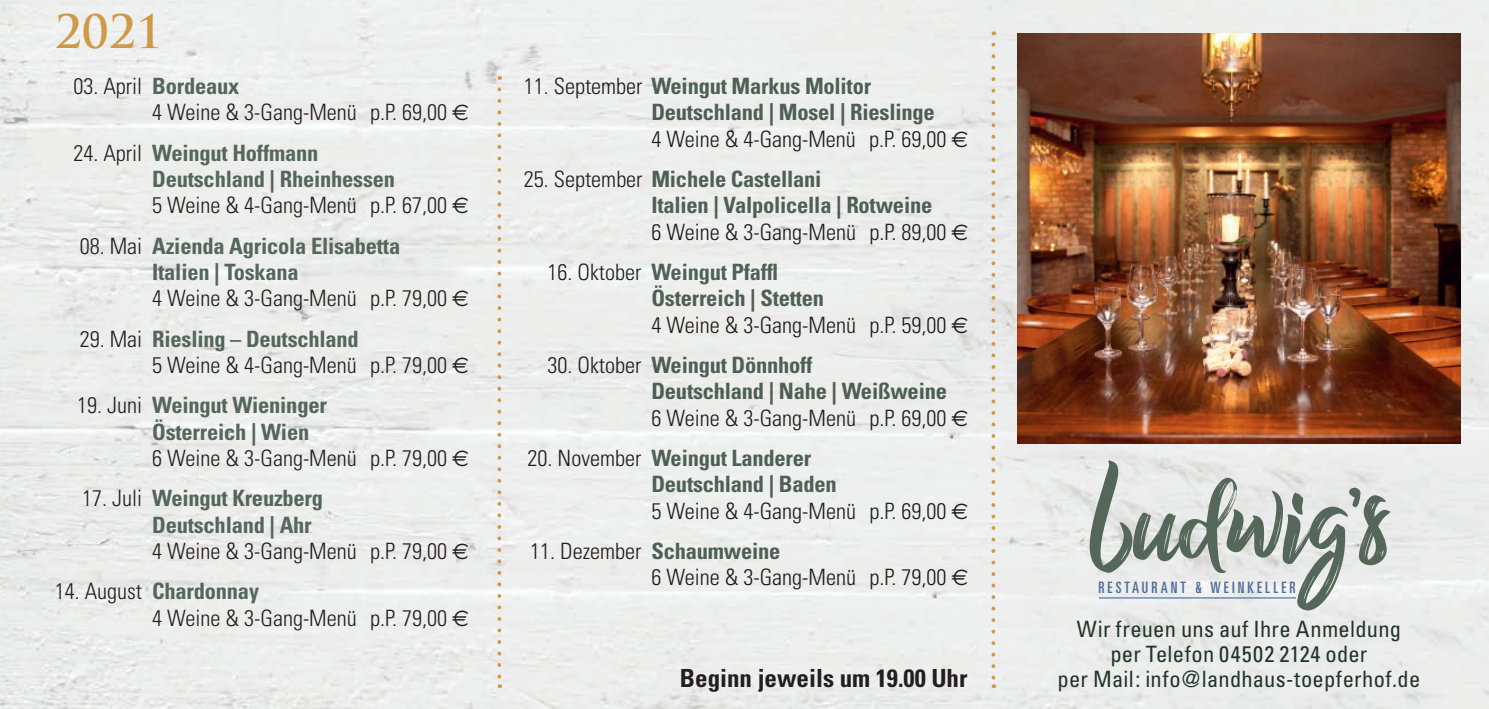
<style>
.page{position:relative;width:1489px;height:709px;background:#fff}
.page>*{position:absolute;margin:0;border:0;box-sizing:border-box;transform-origin:0 0}
.t1{font:140px "Billy Ohio";color:#55675a}
.t2{font:700 45px "Trajan Pro";color:#cf9a47}
.t3{font:700 condensed 25px "Univers";color:#231f20}
.t4{font:300 condensed 22.5px/26.2px "Univers";color:#231f20}
.t5{font:700 condensed 22.5px/26.2px "Univers";letter-spacing:-.01em;color:#55675a}
.t6{font:condensed 22.5px/25px "Univers";letter-spacing:.015em;color:#21342c;text-align:center}
.t7{font:ultra-condensed 15.75px "Univers";letter-spacing:.2em;color:#4d6d96}
.s1{font-weight:700;color:#55675a}
.s2{font-family:"Euro Sans";font-weight:400;font-stretch:normal}
.s3{font-weight:300;color:#231f20}
.s4{font-family:"Euro Sans";font-weight:400;font-stretch:normal;color:#231f20}
</style>
<div class="page">
<img style="left:0;top:0;width:1488px;height:709px">
<hr style="left:1098px;top:597px;width:197px;height:1px;background:#4d6d96">
<svg style="left:991px;top:45px;width:4px;height:643px;background:#e4d8c4"></svg>
<svg style="left:497px;top:89px;width:4px;height:599px;background:#e5d9c5"></svg>
<img style="left:1017px;top:33px;width:443px;height:410px">
<h2 class="t2" style="left:55px;top:4px;width:110px">2021</h2>
<p class="t4" style="left:152px;top:73px;width:318px;text-indent:-79px">03. April <span class="s1">Bordeaux<br></span>4 Weine &amp; 3-Gang-Menü p.P. 69,00 <span class="s2">€</span></p>
<p class="t5" style="left:152px;top:139px;width:318px;text-indent:-79px"><span class="s3">24. April</span> Weingut Hoffmann<br>Deutschland | Rheinhessen<br><span class="s3">5 Weine &amp; 4-Gang-Menü p.P. 67,00</span> <span class="s4">€</span></p>
<p class="t5" style="left:152px;top:232px;width:318px;text-indent:-72px"><span class="s3">08. Mai</span> Azienda Agricola Elisabetta<br>Italien | Toskana<br><span class="s3">4 Weine &amp; 3-Gang-Menü p.P. 79,00</span> <span class="s4">€</span></p>
<p class="t4" style="left:152px;top:326px;width:318px;text-indent:-72px">29. Mai <span class="s1">Riesling – Deutschland<br></span>5 Weine &amp; 4-Gang-Menü p.P. 79,00 <span class="s2">€</span></p>
<p class="t4" style="left:152px;top:392px;width:318px;text-indent:-75px">19. Juni <span class="s1">Weingut Wieninger<br>Österreich | Wien<br></span>6 Weine &amp; 3-Gang-Menü p.P. 79,00 <span class="s2">€</span></p>
<p class="t4" style="left:152px;top:485px;width:318px;text-indent:-70px">17. Juli <span class="s1">Weingut Kreuzberg<br>Deutschland | Ahr<br></span>4 Weine &amp; 3-Gang-Menü p.P. 79,00 <span class="s2">€</span></p>
<p class="t4" style="left:152px;top:578px;width:318px;text-indent:-97px">14. August <span class="s1">Chardonnay<br></span>4 Weine &amp; 3-Gang-Menü p.P. 79,00 <span class="s2">€</span></p>
<p class="t5" style="left:651px;top:73px;width:318px;text-indent:-128px"><span class="s3">11. September</span> Weingut Markus Molitor<br>Deutschland | Mosel | Rieslinge<br><span class="s3">4 Weine &amp; 4-Gang-Menü p.P. 69,00</span> <span class="s4">€</span></p>
<p class="t5" style="left:651px;top:166px;width:318px;text-indent:-128px"><span class="s3">25. September</span> Michele Castellani<br>Italien | Valpolicella | Rotweine<br><span class="s3">6 Weine &amp; 3-Gang-Menü p.P. 89,00</span> <span class="s4">€</span></p>
<p class="t4" style="left:651px;top:259px;width:318px;text-indent:-104px">16. Oktober <span class="s1">Weingut Pfaffl<br>Österreich | Stetten<br></span>4 Weine &amp; 3-Gang-Menü p.P. 59,00 <span class="s2">€</span></p>
<p class="t5" style="left:651px;top:352px;width:318px;text-indent:-104px"><span class="s3">30. Oktober</span> Weingut Dönnhoff<br>Deutschland | Nahe | Weißweine<br><span class="s3">6 Weine &amp; 3-Gang-Menü p.P. 69,00</span> <span class="s4">€</span></p>
<p class="t4" style="left:651px;top:445px;width:318px;text-indent:-124px">20. November <span class="s1">Weingut Landerer<br>Deutschland | Baden<br></span>5 Weine &amp; 4-Gang-Menü p.P. 69,00 <span class="s2">€</span></p>
<p class="t4" style="left:651px;top:538px;width:318px;text-indent:-121px">11. Dezember <span class="s1">Schaumweine<br></span>6 Weine &amp; 3-Gang-Menü p.P. 79,00 <span class="s2">€</span></p>
<h1 class="t1" style="left:1083px;top:436px;width:306px;rotate:-2deg">ludwig’s</h1>
<p class="t6" style="left:1076px;top:616px;width:326px">Wir freuen uns auf Ihre Anmeldung per Telefon 04502 2124 oder</p>
<p class="t7" style="left:1098px;top:578px;width:199px">RESTAURANT &amp; WEINKELLER</p>
<p class="t3" style="left:680px;top:662px;width:289px">Beginn jeweils um 19.00 Uhr</p>
<p class="t6" style="left:1057px;top:666px;width:364px">per Mail: info@landhaus-toepferhof.de</p>
</div>
